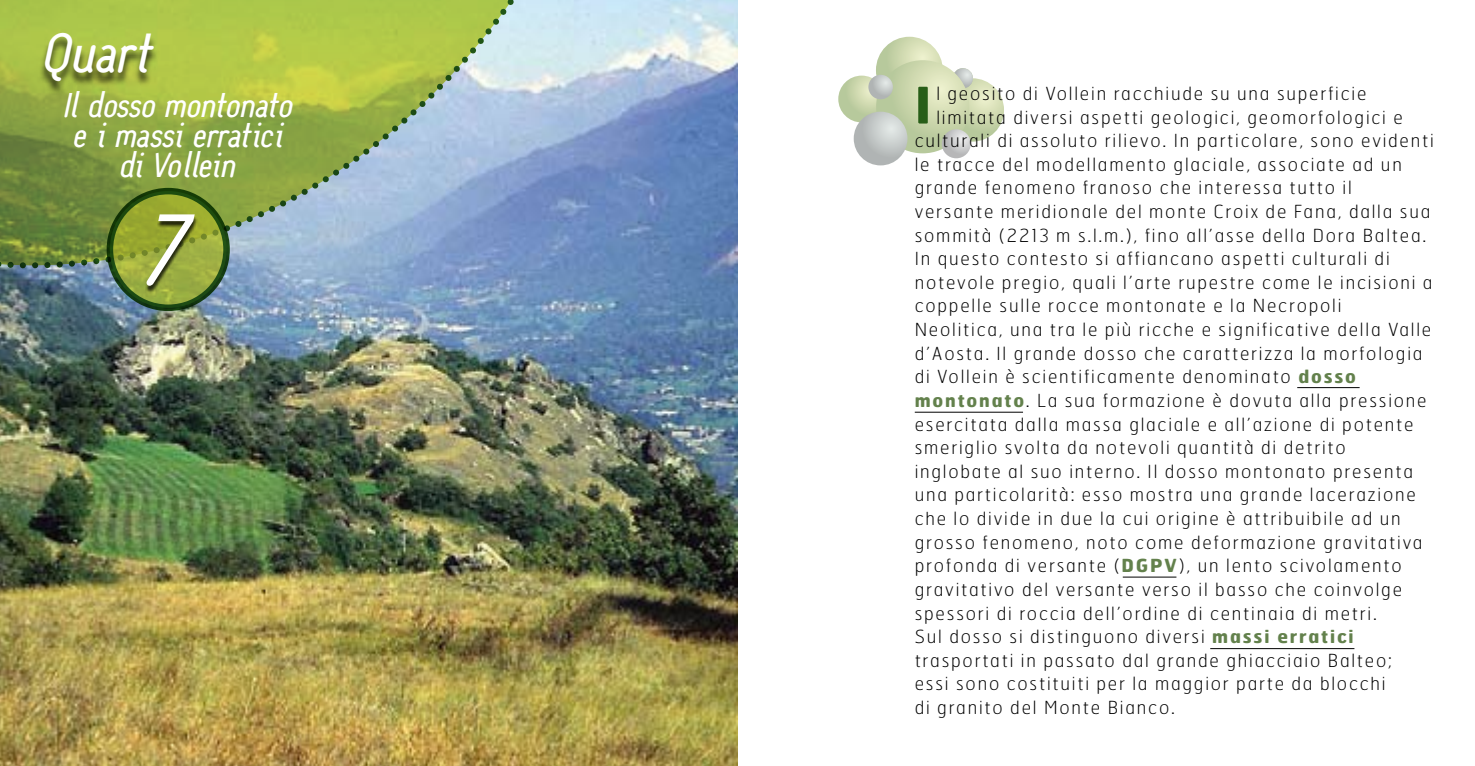
<style>
.page{position:relative;width:1475px;height:766px;background:#fff}
.page>*{position:absolute;margin:0;border:0;box-sizing:border-box;transform-origin:0 0}
.t1{font:84px "Slanted";color:#fff}
.t2{font:700 50.2px "Hermes";color:#285e18}
.t3{font:48px "Slanted";color:#fff}
.t4{font:30px/30px "Slanted";letter-spacing:-.005em;color:#fff;text-align:center}
.t5{font:100 18px "Hermes";letter-spacing:.1em;color:#000}
.s1{font-weight:700;color:#63814c}
</style>
<div class="page">
<img style="left:0;top:0;width:737px;height:765px">
<svg style="left:0;top:0;width:568px;height:270px;background:#96af81"></svg>
<svg style="left:110px;top:191px;width:116px;height:117px;background:#8da030"></svg>
<div style="left:107px;top:188px;width:123px;height:123px;border:7px solid #285e18;border-radius:50%"></div>
<div style="left:145px;top:216px;width:262px;height:127px;background:#000;opacity:.75"></div>
<div style="left:39px;top:34px;width:363px;height:83px;background:#000;opacity:.75"></div>
<svg style="left:875px;top:37px;width:67px;height:67px"></svg>
<svg style="left:838px;top:76px;width:47px;height:46px"></svg>
<svg style="left:940px;top:78px;width:63px;height:64px;background:#d0dab1"></svg>
<svg style="left:952px;top:68px;width:20px;height:20px"></svg>
<svg style="left:876px;top:60px;width:93px;height:93px;background:#ccd7ad"></svg>
<svg style="left:868px;top:75px;width:24px;height:24px"></svg>
<svg style="left:853px;top:112px;width:54px;height:53px;background:#c1c6c5"></svg>
<svg style="left:941px;top:129px;width:29px;height:29px"></svg>
<hr style="left:1296px;top:387px;width:63px;height:1px;background:#000">
<hr style="left:914px;top:412px;width:108px;height:1px;background:#000">
<hr style="left:1122px;top:576px;width:54px;height:1px;background:#000">
<hr style="left:1209px;top:648px;width:145px;height:1px;background:#000">
<h3 class="t3" style="left:40px;top:21px;width:116px">Quart</h3>
<h3 class="t4" style="left:62px;top:91px;width:232px">Il dosso montonato e i massi erratici di Vollein</h3>
<h1 class="t1" style="left:146px;top:171px;width:42px">7</h1>
<h2 class="t2" style="left:914px;top:72px;width:18px">I</h2>
<p class="t5" style="left:936px;top:82px;width:431px">l geosito di Vollein racchiude su una superficie</p>
<p class="t5" style="left:936px;top:106px;width:468px">limitata diversi aspetti geologici, geomorfologici e</p>
<p class="t5" style="left:914px;top:129px;width:520px">culturali di assoluto rilievo. In particolare, sono evidenti</p>
<p class="t5" style="left:914px;top:153px;width:488px">le tracce del modellamento glaciale, associate ad un</p>
<p class="t5" style="left:914px;top:176px;width:438px">grande fenomeno franoso che interessa tutto il</p>
<p class="t5" style="left:914px;top:200px;width:517px">versante meridionale del monte Croix de Fana, dalla sua</p>
<p class="t5" style="left:914px;top:224px;width:513px">sommità (2213 m s.l.m.), fino all’asse della Dora Baltea.</p>
<p class="t5" style="left:914px;top:247px;width:476px">In questo contesto si affiancano aspetti culturali di</p>
<p class="t5" style="left:914px;top:271px;width:519px">notevole pregio, quali l’arte rupestre come le incisioni a</p>
<p class="t5" style="left:914px;top:294px;width:428px">coppelle sulle rocce montonate e la Necropoli</p>
<p class="t5" style="left:914px;top:318px;width:518px">Neolitica, una tra le più ricche e significative della Valle</p>
<p class="t5" style="left:914px;top:342px;width:509px">d’Aosta. Il grande dosso che caratterizza la morfologia</p>
<p class="t5" style="left:914px;top:365px;width:443px">di Vollein è scientificamente denominato <span class="s1">dosso</span></p>
<p class="t5" style="left:914px;top:389px;width:513px"><span class="s1">montonato</span>. La sua formazione è dovuta alla pressione</p>
<p class="t5" style="left:914px;top:412px;width:500px">esercitata dalla massa glaciale e all’azione di potente</p>
<p class="t5" style="left:914px;top:436px;width:432px">smeriglio svolta da notevoli quantità di detrito</p>
<p class="t5" style="left:914px;top:460px;width:499px">inglobate al suo interno. Il dosso montonato presenta</p>
<p class="t5" style="left:914px;top:483px;width:502px">una particolarità: esso mostra una grande lacerazione</p>
<p class="t5" style="left:914px;top:507px;width:487px">che lo divide in due la cui origine è attribuibile ad un</p>
<p class="t5" style="left:914px;top:530px;width:509px">grosso fenomeno, noto come deformazione gravitativa</p>
<p class="t5" style="left:914px;top:554px;width:488px">profonda di versante (<span class="s1">DGPV</span>), un lento scivolamento</p>
<p class="t5" style="left:914px;top:578px;width:489px">gravitativo del versante verso il basso che coinvolge</p>
<p class="t5" style="left:914px;top:601px;width:463px">spessori di roccia dell’ordine di centinaia di metri.</p>
<p class="t5" style="left:914px;top:625px;width:440px">Sul dosso si distinguono diversi <span class="s1">massi erratici</span></p>
<p class="t5" style="left:914px;top:648px;width:478px">trasportati in passato dal grande ghiacciaio Balteo;</p>
<p class="t5" style="left:914px;top:672px;width:472px">essi sono costituiti per la maggior parte da blocchi</p>
<p class="t5" style="left:914px;top:696px;width:261px">di granito del Monte Bianco.</p>
</div>
